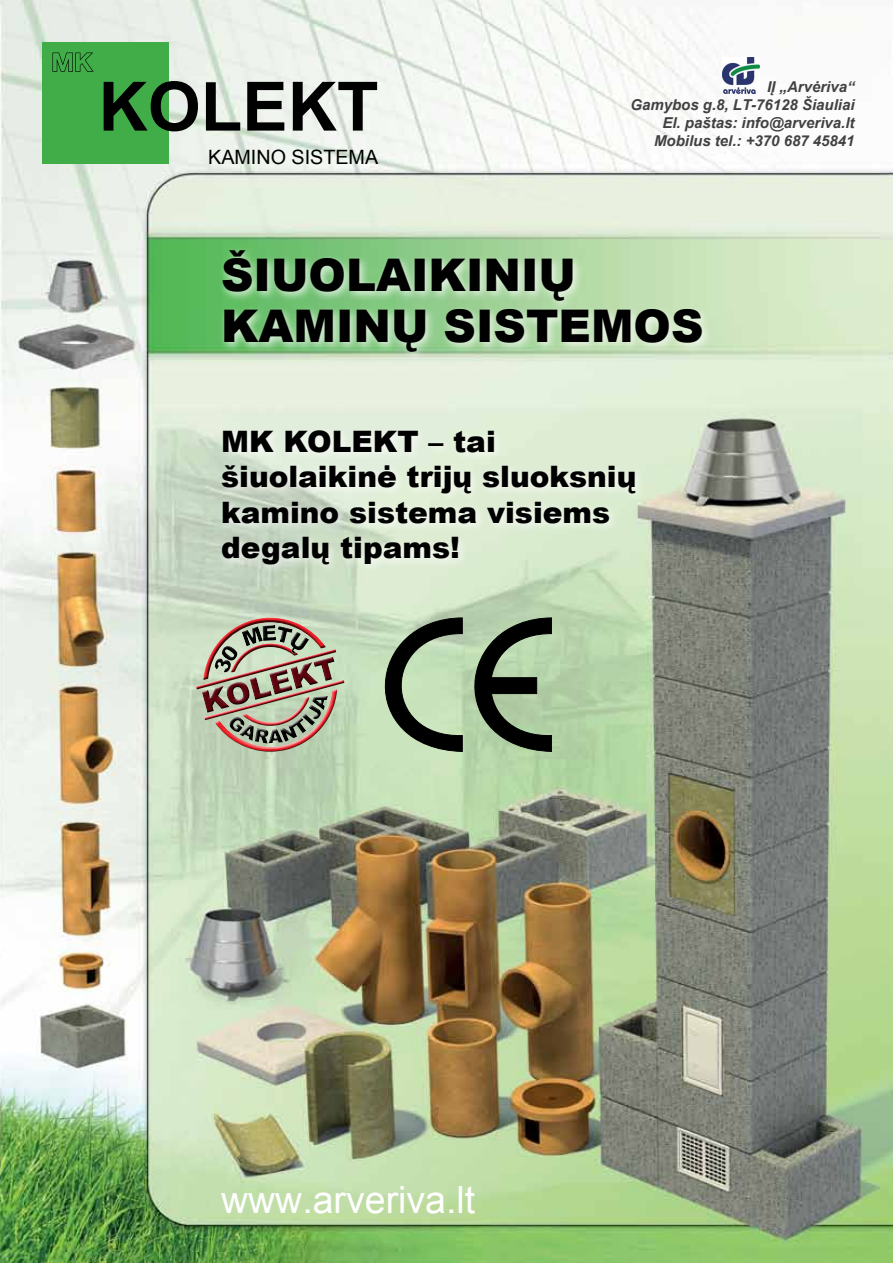
<style>
.page{position:relative;width:893px;height:1263px;background:#fff}
.page>*{position:absolute;margin:0;border:0;box-sizing:border-box;transform-origin:0 0}
.t1{font:900 45px/51px "Arial";color:#000}
.t2{font:37.5px "Arial";color:#fff}
.t3{font:900 29.55px/35.4px "Arial";color:#000}
.t4{font:19.8px "Arial";color:#000}
.t5{font:italic 700 15px/18px "Arial";color:#414042;text-align:right}
</style>
<div class="page">
<img style="left:0;top:0;width:893px;height:1263px">
<svg style="left:195px;top:617px;width:150px;height:3px"></svg>
<svg style="left:195px;top:620px;width:150px;height:132px;background:#a89f8d"></svg>
<svg style="left:385px;top:618px;width:167px;height:134px;background:#7e9076"></svg>
<div style="left:218px;top:246px;width:495px;height:116px;background:#fff;opacity:.75"></div>
<div style="left:217px;top:425px;width:429px;height:151px;background:#fff;opacity:.75"></div>
<div style="left:43px;top:43px;width:126px;height:121px;background:#41ad49"></div>
<svg style="left:104px;top:81px;width:273px;height:50px"></svg>
<svg style="left:52px;top:53px;width:42px;height:19px"></svg>
<img style="left:723px;top:58px;width:37px;height:36px">
<h3 class="t4" style="left:208px;top:145px;width:172px">KAMINO SISTEMA</h3>
<p class="t5" style="left:630px;top:78px;width:226px">IĮ „Arvėriva“<br>Gamybos g.8, LT-76128 Šiauliai<br>El. paštas: info@arveriva.lt<br>Mobilus tel.: +370 687 45841</p>
<h1 class="t1" style="left:221px;top:248px;width:484px">ŠIUOLAIKINIŲ<br>KAMINŲ SISTEMOS</h1>
<h3 class="t3" style="left:221px;top:422px;width:417px">MK KOLEKT – tai šiuolaikinė trijų sluoksnių kamino sistema visiems degalų tipams!</h3>
<h2 class="t2" style="left:221px;top:1174px;width:256px">www.arveriva.lt</h2>
</div>
